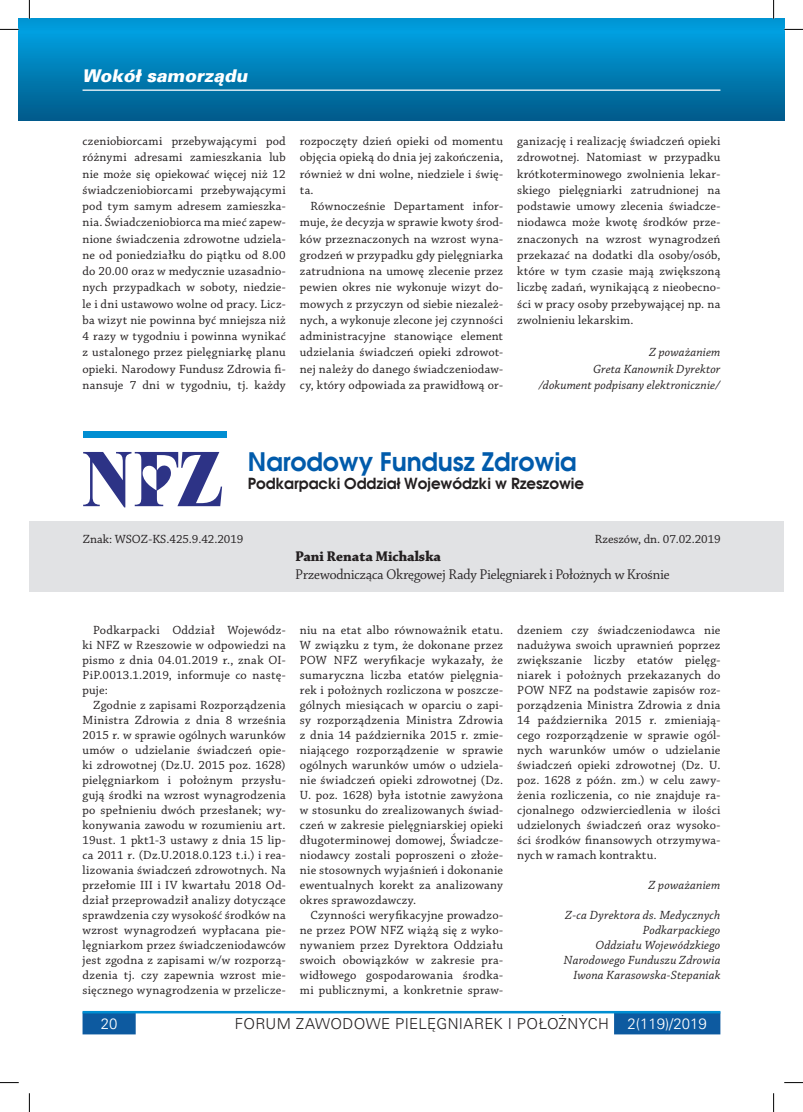
<style>
.page{position:relative;width:803px;height:1112px;background:#fff}
.page>*{position:absolute;margin:0;border:0;box-sizing:border-box;transform-origin:0 0}
.t1{font:700 25px "Avalon";letter-spacing:-.005em;color:#015bab}
.t2{font:italic 17.5px "USA Black";color:#fff}
.t3{font:15px "Chaparral Pro Disp";letter-spacing:.005em;color:#231f20}
.t4{font:15px "USA Light";letter-spacing:.02em;color:#231f20}
.t5{font:700 15px "Avalon";letter-spacing:-.005em;color:#231f20}
.t6{font:15px "Chaparral Pro Bold Disp";letter-spacing:.005em;color:#231f20}
.t7{font:15px "USA Light";color:#fff}
.t8{font:12.5px/15px "Chaparral Pro";letter-spacing:.02em;color:#231f20;text-align:justify}
.t9{font:italic 12.5px/15px "Chaparral Pro";letter-spacing:.015em;color:#231f20;text-align:right}
.t10{font:12.5px "Chaparral Pro";letter-spacing:-.005em;color:#231f20}
.s1{color:#fff}
</style>
<div class="page">
<div style="left:19px;top:19px;width:754px;height:101px;background:linear-gradient(to bottom,#00a5e6,#005b8b)"></div>
<svg style="left:83px;top:1013px;width:637px;height:21px"></svg>
<hr style="left:83px;top:1010px;width:637px;height:3px;background:#008ed2">
<svg style="left:773px;top:19px;width:11px;height:101px"></svg>
<div style="left:29px;top:521px;width:755px;height:70px;background:#e1e2e4"></div>
<div style="left:83px;top:430px;width:144px;height:7px;background:#008ed2"></div>
<svg style="left:83px;top:452px;width:139px;height:55px"></svg>
<hr style="left:83px;top:89px;width:637px;height:2px;background:#fff">
<svg style="left:0;top:29px;width:19px;height:1px"></svg>
<svg style="left:784px;top:29px;width:19px;height:1px"></svg>
<svg style="left:0;top:1082px;width:19px;height:1px"></svg>
<svg style="left:784px;top:1082px;width:19px;height:1px"></svg>
<svg style="left:29px;top:0;width:1px;height:19px"></svg>
<svg style="left:29px;top:1093px;width:1px;height:18px"></svg>
<svg style="left:773px;top:0;width:1px;height:19px"></svg>
<svg style="left:773px;top:1093px;width:1px;height:18px"></svg>
<h2 class="t2" style="left:83px;top:66px;width:167px">Wokół samorządu</h2>
<p class="t8" style="left:83px;top:133px;width:205px;line-height:16.2px">czeniobiorcami przebywającymi pod różnymi adresami zamieszkania lub nie może się opiekować więcej niż 12 świadczeniobiorcami przebywającymi pod tym samym adresem zamieszka&shy;nia. Świadczeniobiorca ma mieć zapew&shy;nione świadczenia zdrowotne udziela&shy;ne od poniedziałku do piątku od 8.00 do 20.00 oraz w medycznie uzasadnio&shy;nych przypadkach w soboty, niedzie&shy;le i dni ustawowo wolne od pracy. Licz&shy;ba wizyt nie powinna być mniejsza niż 4 razy w tygodniu i powinna wynikać z ustalonego przez pielęgniarkę planu opieki. Narodowy Fundusz Zdrowia fi&shy;nansuje 7 dni w tygodniu, tj. każdy</p>
<p class="t8" style="left:300px;top:133px;width:205px;line-height:16.2px">rozpoczęty dzień opieki od momentu objęcia opieką do dnia jej zakończenia, również w dni wolne, niedziele i świę&shy;ta.</p>
<p class="t8" style="left:300px;top:198px;width:205px;line-height:16.2px;text-indent:11px">Równocześnie Departament infor&shy;muje, że decyzja w sprawie kwoty środ&shy;ków przeznaczonych na wzrost wyna&shy;grodzeń w przypadku gdy pielęgniarka zatrudniona na umowę zlecenie przez pewien okres nie wykonuje wizyt do&shy;mowych z przyczyn od siebie niezależ&shy;nych, a wykonuje zlecone jej czynności administracyjne stanowiące element udzielania świadczeń opieki zdrowot&shy;nej należy do danego świadczeniodaw&shy;cy, który odpowiada za prawidłową or-</p>
<p class="t8" style="left:517px;top:133px;width:205px;line-height:16.2px">ganizację i realizację świadczeń opieki zdrowotnej. Natomiast w przypadku krótkoterminowego zwolnienia lekar&shy;skiego pielęgniarki zatrudnionej na podstawie umowy zlecenia świadcze&shy;niodawca może kwotę środków prze&shy;znaczonych na wzrost wynagrodzeń przekazać na dodatki dla osoby/osób, które w tym czasie mają zwiększoną liczbę zadań, wynikającą z nieobecno&shy;ści w pracy osoby przebywającej np. na zwolnieniu lekarskim.</p>
<p class="t9" style="left:539px;top:345px;width:183px;line-height:16.2px">Z poważaniem<br>Greta Kanownik Dyrektor /dokument podpisany elektronicznie/</p>
<h1 class="t1" style="left:248px;top:446px;width:330px">Narodowy Fundusz Zdrowia</h1>
<p class="t5" style="left:248px;top:474px;width:338px">Podkarpacki Oddział Wojewódzki w Rzeszowie</p>
<p class="t10" style="left:83px;top:532px;width:162px">Znak: WSOZ-KS.425.9.42.2019</p>
<p class="t10" style="left:595px;top:532px;width:127px">Rzeszów, dn. 07.02.2019</p>
<p class="t6" style="left:295px;top:548px;width:147px">Pani Renata Michalska</p>
<p class="t3" style="left:295px;top:566px;width:375px">Przewodnicząca Okręgowej Rady Pielęgniarek i Położnych w Krośnie</p>
<p class="t8" style="left:83px;top:622px;width:205px;text-indent:11px">Podkarpacki Oddział Wojewódz&shy;ki NFZ w Rzeszowie w odpowiedzi na pismo z dnia 04.01.2019 r., znak OI-PiP.0013.1.2019, informuje co nastę&shy;puje:</p>
<p class="t8" style="left:83px;top:697px;width:205px;text-indent:11px">Zgodnie z zapisami Rozporządzenia Ministra Zdrowia z dnia 8 września 2015 r. w sprawie ogólnych warunków umów o udzielanie świadczeń opie&shy;ki zdrowotnej (Dz.U. 2015 poz. 1628) pielęgniarkom i położnym przysłu&shy;gują środki na wzrost wynagrodzenia po spełnieniu dwóch przesłanek; wy&shy;konywania zawodu w rozumieniu art.<br>19ust. 1 pkt1-3 ustawy z dnia 15 lip&shy;ca 2011 r. (Dz.U.2018.0.123 t.i.) i rea&shy;lizowania świadczeń zdrowotnych. Na przełomie III i IV kwartału 2018 Od&shy;dział przeprowadził analizy dotyczące sprawdzenia czy wysokość środków na wzrost wynagrodzeń wypłacana pie&shy;lęgniarkom przez świadczeniodawców jest zgodna z zapisami w/w rozporzą&shy;dzenia tj. czy zapewnia wzrost mie&shy;sięcznego wynagrodzenia w przelicze-</p>
<p class="t8" style="left:300px;top:622px;width:205px">niu na etat albo równoważnik etatu.<br>W związku z tym, że dokonane przez POW NFZ weryfikacje wykazały, że sumaryczna liczba etatów pielęgnia&shy;rek i położnych rozliczona w poszcze&shy;gólnych miesiącach w oparciu o zapi&shy;sy rozporządzenia Ministra Zdrowia z dnia 14 października 2015 r. zmie&shy;niającego rozporządzenie w sprawie ogólnych warunków umów o udziela&shy;nie świadczeń opieki zdrowotnej (Dz.<br>U. poz. 1628) była istotnie zawyżona w stosunku do zrealizowanych świad&shy;czeń w zakresie pielęgniarskiej opieki długoterminowej domowej, Świadcze&shy;niodawcy zostali poproszeni o złoże&shy;nie stosownych wyjaśnień i dokonanie ewentualnych korekt za analizowany okres sprawozdawczy.</p>
<p class="t8" style="left:300px;top:907px;width:205px;text-indent:11px">Czynności weryfikacyjne prowadzo&shy;ne przez POW NFZ wiążą się z wyko&shy;nywaniem przez Dyrektora Oddziału swoich obowiązków w zakresie pra&shy;widłowego gospodarowania środka&shy;mi publicznymi, a konkretnie spraw-</p>
<p class="t8" style="left:517px;top:622px;width:205px">dzeniem czy świadczeniodawca nie nadużywa swoich uprawnień poprzez zwiększanie liczby etatów pielęg&shy;niarek i położnych przekazanych do POW NFZ na podstawie zapisów roz&shy;porządzenia Ministra Zdrowia z dnia 14 października 2015 r. zmieniają&shy;cego rozporządzenie w sprawie ogól&shy;nych warunków umów o udzielanie świadczeń opieki zdrowotnej (Dz. U. poz. 1628 z późn. zm.) w celu zawy&shy;żenia rozliczenia, co nie znajduje ra&shy;cjonalnego odzwierciedlenia w ilości udzielonych świadczeń oraz wysoko&shy;ści środków finansowych otrzymywa&shy;nych w ramach kontraktu.</p>
<p class="t9" style="left:648px;top:877px;width:73px">Z poważaniem</p>
<p class="t9" style="left:564px;top:907px;width:158px">Z-ca Dyrektora ds. Medycznych<br>Podkarpackiego<br>Oddziału Wojewódzkiego<br>Narodowego Funduszu Zdrowia<br>Iwona Karasowska-Stepaniak</p>
<p class="t7" style="left:101px;top:1015px;width:18px">20</p>
<p class="t4" style="left:235px;top:1015px;width:474px">FORUM ZAWODOWE PIELĘGNIAREK I POŁOŻNYCH <span class="s1">2(119)/2019</span></p>
</div>
